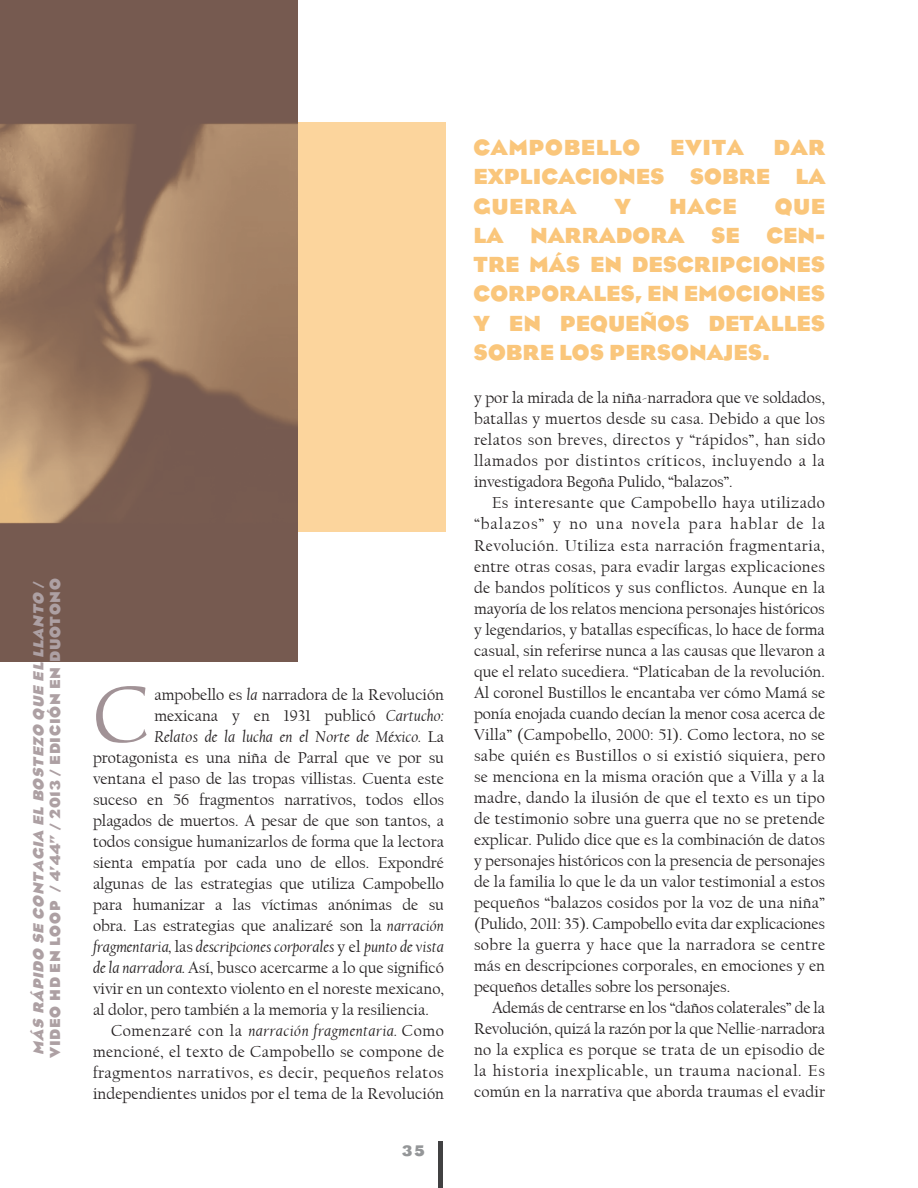
<style>
.page{position:relative;width:918px;height:1188px;background:#fff}
.page>*{position:absolute;margin:0;border:0;box-sizing:border-box;transform-origin:0 0}
.capitular{font:83.4px "Californian FB";color:#a19296}
.balazos{font:700 22.5px/29.2px "Eagle";color:#fac67b;text-align:justify}
.balazos-2{font:700 22.5px "Eagle";letter-spacing:.025em;color:#fac67b}
.capitular-2{font:16.5px/21px "Californian FB";color:#231f20;text-align:justify}
.capitular-3{font:italic 16.5px "Californian FB";color:#231f20}
.Sin_sangría_caballer{font:700 15px/16.5px "Eagle";letter-spacing:.045em;color:#ada0a3}
.numeracíon{font:700 13.5px "OPTI Eagle";color:#949698}
.s1{font-style:italic}
.s2{font-style:normal}
</style>
<div class="page">
<div style="left:438px;top:1142px;width:5px;height:46px;background:#414142"></div>
<div style="left:298px;top:123px;width:148px;height:409px;background:#fcd59d"></div>
<img style="left:0;top:0;width:298px;height:661px">
<p class="Sin_sangría_caballer" style="left:30px;top:1058px;width:481px;rotate:-90deg"><span class="s1">MÁS RÁPIDO SE CONTAGIA EL BOSTEZO QUE EL LLANTO</span> /<br>VIDEO HD EN LOOP / 4’44’’ / 2013 / EDICIÓN EN DUOTONO</p>
<p class="capitular" style="left:93px;top:669px;width:59px">C</p>
<p class="capitular-2" style="left:154px;top:685px;width:291px">ampobello es <span class="s1">la</span> narradora de la Revolución</p>
<p class="capitular-2" style="left:154px;top:706px;width:291px">mexicana y en 1931 publicó <span class="s1">Cartucho:</span></p>
<p class="capitular-3" style="left:154px;top:728px;width:291px">Relatos de la lucha en el Norte de México. <span class="s2">La</span></p>
<p class="capitular-2" style="left:93px;top:748px;width:353px">protagonista es una niña de Parral que ve por su</p>
<p class="capitular-2" style="left:93px;top:769px;width:352px">ventana el paso de las tropas villistas. Cuenta este</p>
<p class="capitular-2" style="left:93px;top:790px;width:352px">suceso en 56 fragmentos narrativos, todos ellos</p>
<p class="capitular-2" style="left:93px;top:811px;width:353px">plagados de muertos. A pesar de que son tantos, a</p>
<p class="capitular-2" style="left:93px;top:832px;width:352px">todos consigue humanizarlos de forma que la lectora</p>
<p class="capitular-2" style="left:93px;top:853px;width:353px">sienta empatía por cada uno de ellos. Expondré</p>
<p class="capitular-2" style="left:93px;top:874px;width:353px">algunas de las estrategias que utiliza Campobello</p>
<p class="capitular-2" style="left:93px;top:895px;width:353px">para humanizar a las víctimas anónimas de su</p>
<p class="capitular-2" style="left:93px;top:916px;width:353px">obra. Las estrategias que analizaré son la <span class="s1">narración</span></p>
<p class="capitular-3" style="left:93px;top:938px;width:353px">fragmentaria, <span class="s2">las</span> descripciones corporales <span class="s2">y el</span> punto de vista</p>
<p class="capitular-2" style="left:93px;top:958px;width:352px"><span class="s1">de la narradora.</span> Así, busco acercarme a lo que significó</p>
<p class="capitular-2" style="left:93px;top:979px;width:352px">vivir en un contexto violento en el noreste mexicano,</p>
<p class="capitular-2" style="left:93px;top:1000px;width:337px">al dolor, pero también a la memoria y la resiliencia.</p>
<p class="capitular-2" style="left:93px;top:1021px;width:353px;text-indent:18px">Comenzaré con la <span class="s1">narración fragmentaria.</span> Como mencioné, el texto de Campobello se compone de fragmentos narrativos, es decir, pequeños relatos independientes unidos por el tema de la Revolución</p>
<p class="numeracíon" style="left:401px;top:1141px;width:26px">35</p>
<p class="balazos-2" style="left:474px;top:135px;width:168px">CAMPOBELLO</p>
<p class="balazos" style="left:670px;top:133px;width:75px">EVITA</p>
<p class="balazos" style="left:474px;top:133px;width:353px;text-indent:300px">DAR EXPLICACIONES SOBRE LA GUERRA</p>
<p class="balazos" style="left:474px;top:192px;width:353px;text-indent:301px">QUE LA NARRADORA SE CEN-TRE MÁS EN DESCRIPCIONES CORPORALES, EN EMOCIONES Y EN PEQUEÑOS DETALLES SOBRE LOS PERSONAJES.</p>
<p class="balazos" style="left:615px;top:192px;width:18px">Y</p>
<p class="balazos" style="left:669px;top:192px;width:69px">HACE</p>
<p class="capitular-2" style="left:474px;top:388px;width:353px">y por la mirada de la niña-narradora que ve soldados, batallas y muertos desde su casa. Debido a que los relatos son breves, directos y “rápidos”, han sido llamados por distintos críticos, incluyendo a la investigadora Begoña Pulido, “balazos”.</p>
<p class="capitular-2" style="left:474px;top:493px;width:353px;text-indent:18px">Es interesante que Campobello haya utilizado “balazos” y no una novela para hablar de la Revolución. Utiliza esta narración fragmentaria, entre otras cosas, para evadir largas explicaciones de bandos políticos y sus conflictos. Aunque en la mayoría de los relatos menciona personajes históricos y legendarios, y batallas específicas, lo hace de forma casual, sin referirse nunca a las causas que llevaron a que el relato sucediera. “Platicaban de la revolución.<br>Al coronel Bustillos le encantaba ver cómo Mamá se ponía enojada cuando decían la menor cosa acerca de Villa” (Campobello, 2000: 51). Como lectora, no se sabe quién es Bustillos o si existió siquiera, pero se menciona en la misma oración que a Villa y a la madre, dando la ilusión de que el texto es un tipo de testimonio sobre una guerra que no se pretende explicar. Pulido dice que es la combinación de datos y personajes históricos con la presencia de personajes de la familia lo que le da un valor testimonial a estos pequeños “balazos cosidos por la voz de una niña” (Pulido, 2011: 35). Campobello evita dar explicaciones sobre la guerra y hace que la narradora se centre más en descripciones corporales, en emociones y en pequeños detalles sobre los personajes.</p>
<p class="capitular-2" style="left:474px;top:998px;width:353px;text-indent:18px">Además de centrarse en los “daños colaterales” de la Revolución, quizá la razón por la que Nellie-narradora no la explica es porque se trata de un episodio de la historia inexplicable, un trauma nacional. Es común en la narrativa que aborda traumas el evadir</p>
</div>
